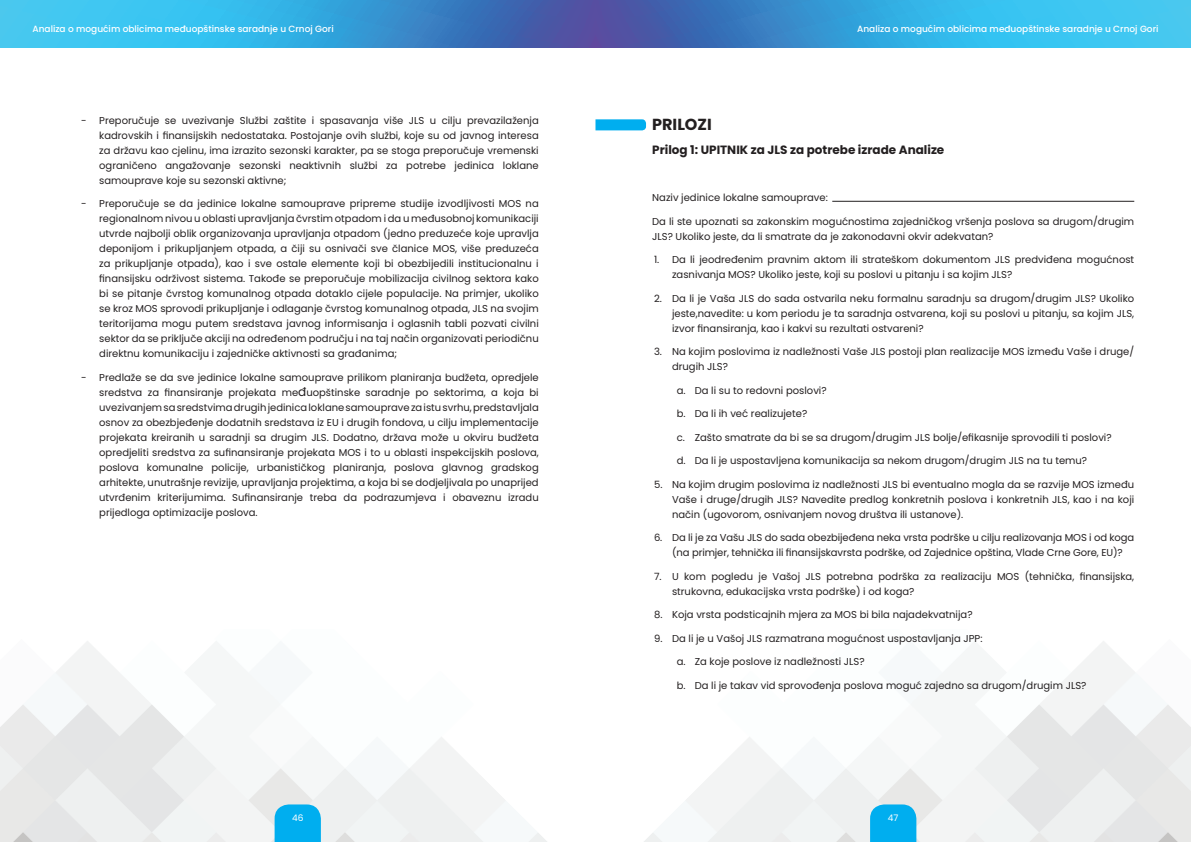
<style>
.page{position:relative;width:1191px;height:842px;background:#fff}
.page>*{position:absolute;margin:0;border:0;box-sizing:border-box;transform-origin:0 0}
.t1{font:700 16px "Poppins";color:#231f20}
.t2{font:700 12px "Poppins";color:#231f20}
.t3{font:10px/15px "Poppins";color:#231f20;text-align:justify}
.t4{font:500 9px "Poppins";color:#fff}
.t5{font:9px "Poppins";color:#fff}
.s1{font-size:12px}
</style>
<div class="page">
<svg style="left:0;top:0;width:595px;height:47px;background:#3b9ed7"></svg>
<svg style="left:595px;top:0;width:596px;height:47px;background:#3b9ed7"></svg>
<svg style="left:275px;top:804px;width:46px;height:38px;background:#0db1ee"></svg>
<svg style="left:870px;top:804px;width:46px;height:38px;background:#0db1ee"></svg>
<hr style="left:832px;top:201px;width:302px;height:1px;background:#231f20">
<svg style="left:595px;top:119px;width:51px;height:11px"></svg>
<p class="t4" style="left:32px;top:24px;width:303px">Analiza o mogućim oblicima međuopštinske saradnje u Crnoj Gori</p>
<p class="t4" style="left:857px;top:24px;width:303px">Analiza o mogućim oblicima međuopštinske saradnje u Crnoj Gori</p>
<p class="t3" style="left:99px;top:113px;width:441px;text-indent:-18px">- Preporučuje se uvezivanje Službi zaštite i spasavanja više JLS u cilju prevazilaženja kadrovskih i finansijskih nedostataka. Postojanje ovih službi, koje su od javnog interesa za državu kao cjelinu, ima izrazito sezonski karakter, pa se stoga preporučuje vremenski ograničeno angažovanje sezonski neaktivnih službi za potrebe jedinica loklane samouprave koje su sezonski aktivne;</p>
<p class="t3" style="left:99px;top:196px;width:441px;text-indent:-18px">- Preporučuje se da jedinice lokalne samouprave pripreme studije izvodljivosti MOS na regionalnom nivou u oblasti upravljanja čvrstim otpadom i da u međusobnoj komunikaciji utvrde najbolji oblik organizovanja upravljanja otpadom (jedno preduzeće koje upravlja deponijom i prikupljanjem otpada, a čiji su osnivači sve članice MOS, više preduzeća za prikupljanje otpada), kao i sve ostale elemente koji bi obezbijedili institucionalnu i finansijsku održivost sistema. Takođe se preporučuje mobilizacija civilnog sektora kako bi se pitanje čvrstog komunalnog otpada dotaklo cijele populacije. Na primjer, ukoliko se kroz MOS sprovodi prikupljanje i odlaganje čvrstog komunalnog otpada, JLS na svojim teritorijama mogu putem sredstava javnog informisanja i oglasnih tabli pozvati civilni sektor da se priključe akciji na određenom području i na taj način organizovati periodičnu direktnu komunikaciju i zajedničke aktivnosti sa građanima;</p>
<p class="t3" style="left:99px;top:370px;width:441px;text-indent:-18px">- Predlaže se da sve jedinice lokalne samouprave prilikom planiranja budžeta, opredjele sredstva za finansiranje projekata me<span class="s1">đ</span>uopštinske saradnje po sektorima, a koja bi uvezivanjem sa sredstvima drugih jedinica loklane samouprave za istu svrhu, predstavljala osnov za obezbjeđenje dodatnih sredstava iz EU i drugih fondova, u cilju implementacije projekata kreiranih u saradnji sa drugim JLS. Dodatno, država može u okviru budžeta opredjeliti sredstva za sufinansiranje projekata MOS i to u oblasti inspekcijskih poslova, poslova komunalne policije, urbanističkog planiranja, poslova glavnog gradskog arhitekte, unutrašnje revizije, upravljanja projektima, a koja bi se dodjeljivala po unaprijed utvrđenim kriterijumima. Sufinansiranje treba da podrazumjeva i obaveznu izradu prijedloga optimizacije poslova.</p>
<h1 class="t1" style="left:652px;top:115px;width:61px">PRILOZI</h1>
<p class="t2" style="left:652px;top:143px;width:294px">Prilog 1: UPITNIK za JLS za potrebe izrade Analize</p>
<p class="t3" style="left:652px;top:190px;width:177px">Naziv jedinice lokalne samouprave:</p>
<p class="t3" style="left:652px;top:214px;width:483px">Da li ste upoznati sa zakonskim mogućnostima zajedničkog vršenja poslova sa drugom/drugim<br>JLS? Ukoliko jeste, da li smatrate da je zakonodavni okvir adekvatan?</p>
<p class="t3" style="left:672px;top:252px;width:464px;text-indent:-18px">1. Da li jeodređenim pravnim aktom ili strateškom dokumentom JLS predviđena mogućnost zasnivanja MOS? Ukoliko jeste, koji su poslovi u pitanju i sa kojim JLS?</p>
<p class="t3" style="left:672px;top:291px;width:464px;text-indent:-18px">2. Da li je Vaša JLS do sada ostvarila neku formalnu saradnju sa drugom/drugim JLS? Ukoliko jeste,navedite: u kom periodu je ta saradnja ostvarena, koji su poslovi u pitanju, sa kojim JLS, izvor finansiranja, kao i kakvi su rezultati ostvareni?</p>
<p class="t3" style="left:672px;top:344px;width:464px;text-indent:-18px">3. Na kojim poslovima iz nadležnosti Vaše JLS postoji plan realizacije MOS između Vaše i druge/ drugih JLS?</p>
<p class="t3" style="left:676px;top:383px;width:151px">a. Da li su to redovni poslovi?</p>
<p class="t3" style="left:676px;top:406px;width:132px">b. Da li ih već realizujete?</p>
<p class="t3" style="left:676px;top:430px;width:436px">c. Zašto smatrate da bi se sa drugom/drugim JLS bolje/efikasnije sprovodili ti poslovi?</p>
<p class="t3" style="left:676px;top:453px;width:412px">d. Da li je uspostavljena komunikacija sa nekom drugom/drugim JLS na tu temu?</p>
<p class="t3" style="left:672px;top:477px;width:464px;text-indent:-18px">5. Na kojim drugim poslovima iz nadležnosti JLS bi eventualno mogla da se razvije MOS između Vaše i druge/drugih JLS? Navedite predlog konkretnih poslova i konkretnih JLS, kao i na koji način (ugovorom, osnivanjem novog društva ili ustanove).</p>
<p class="t3" style="left:672px;top:530px;width:464px;text-indent:-18px">6. Da li je za Vašu JLS do sada obezbijeđena neka vrsta podrške u cilju realizovanja MOS i od koga (na primjer, tehnička ili finansijskavrsta podrške, od Zajednice opština, Vlade Crne Gore, EU)?</p>
<p class="t3" style="left:672px;top:569px;width:464px;text-indent:-18px">7. U kom pogledu je Vašoj JLS potrebna podrška za realizaciju MOS (tehnička, finansijska, strukovna, edukacijska vrsta podrške) i od koga?</p>
<p class="t3" style="left:654px;top:607px;width:320px">8. Koja vrsta podsticajnih mjera za MOS bi bila najadekvatnija?</p>
<p class="t3" style="left:654px;top:631px;width:330px">9. Da li je u Vašoj JLS razmatrana mogućnost uspostavljanja JPP:</p>
<p class="t3" style="left:676px;top:654px;width:189px">a. Za koje poslove iz nadležnosti JLS?</p>
<p class="t3" style="left:676px;top:678px;width:411px">b. Da li je takav vid sprovođenja poslova moguć zajedno sa drugom/drugim JLS?</p>
<p class="t5" style="left:292px;top:812px;width:13px">46</p>
<p class="t5" style="left:888px;top:812px;width:12px">47</p>
</div>
